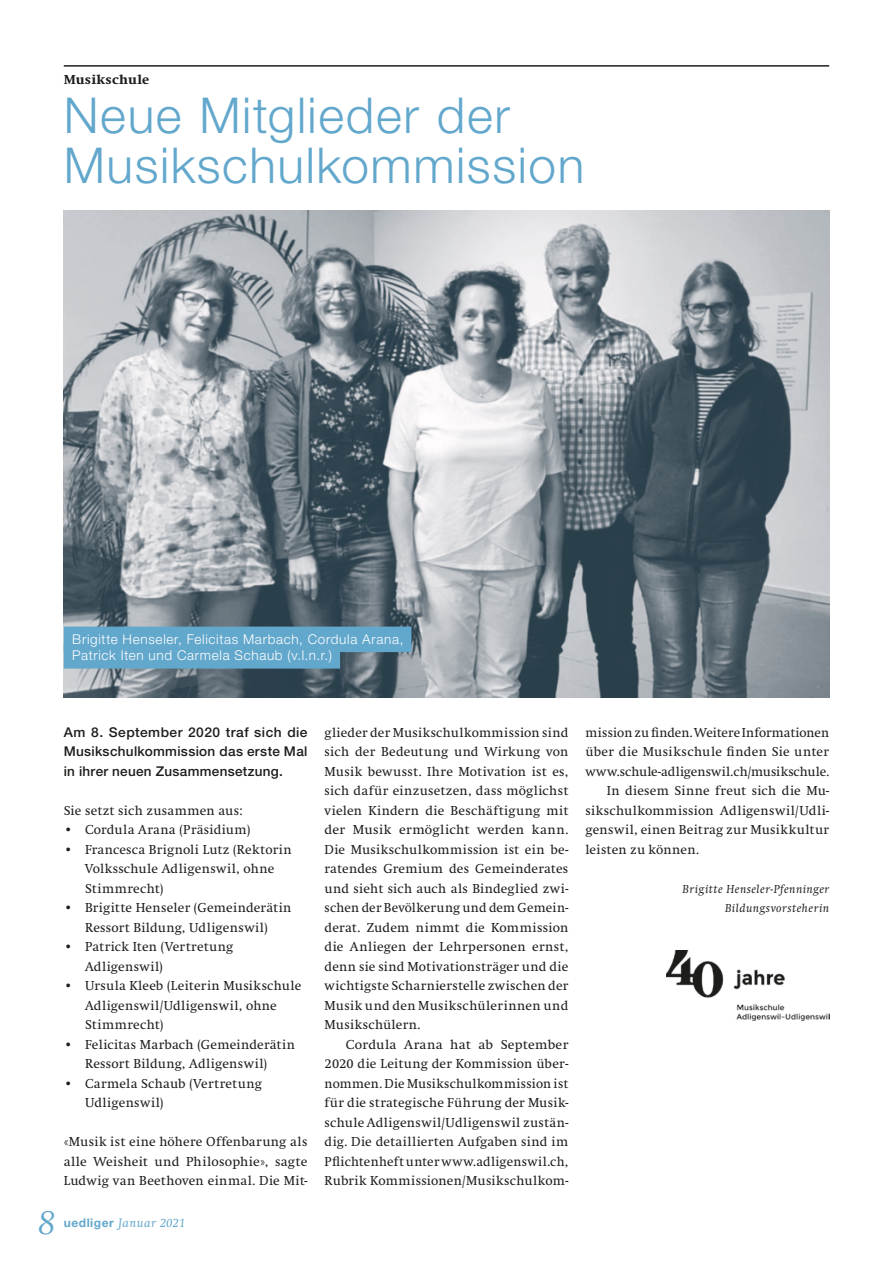
<style>
.page{position:relative;width:893px;height:1263px;background:#fff}
.page>*{position:absolute;margin:0;border:0;box-sizing:border-box;transform-origin:0 0}
.t1{font:300 49.5px/49.5px "Helvetica Neue";letter-spacing:.035em;color:#62a7cc}
.t2{font:italic 300 36px "Swift";color:#62a7cc}
.t3{font:13.5px/19.5px "Swift";letter-spacing:.02em;color:#1d1d1b}
.t4{font:500 13.5px/19.5px "Helvetica Neue";letter-spacing:.02em;color:#1d1d1b;text-align:justify}
.t5{font:300 13.5px/16.5px "Helvetica Neue";letter-spacing:.05em;color:#fff}
.t6{font:800 13.5px "Swift";letter-spacing:.02em;color:#1d1d1b}
.t7{font:italic 12.75px "Swift";letter-spacing:.04em;color:#62a7cc}
.t8{font:italic 12px/19.5px "Swift";letter-spacing:.05em;color:#1d1d1b;text-align:right}
.s1{font-family:"Helvetica Neue";font-weight:700;font-style:normal;font-size:12px}
</style>
<div class="page">
<img style="left:64px;top:210px;width:765px;height:488px">
<hr style="left:64px;top:65px;width:765px;height:2px;background:#1d1d1b">
<div style="left:64px;top:627px;width:347px;height:25px;background:#62a7cc"></div>
<div style="left:64px;top:643px;width:276px;height:26px;background:#62a7cc"></div>
<img style="left:666px;top:950px;width:163px;height:70px">
<p class="t6" style="left:64px;top:72px;width:87px">Musikschule</p>
<h1 class="t1" style="left:64px;top:90px;width:522px">Neue Mitglieder der<br>Musikschulkommission</h1>
<p class="t5" style="left:72px;top:630px;width:333px">Brigitte Henseler, Felicitas Marbach, Cordula Arana,<br>Patrick Iten und Carmela Schaub (v.l.n.r.)</p>
<p class="t4" style="left:64px;top:722px;width:245px">Am 8. September 2020 traf sich die Musikschulkommission das erste Mal in ihrer neuen Zusammensetzung.</p>
<p class="t3" style="left:64px;top:801px;width:180px">Sie setzt sich zusammen aus:</p>
<p class="t3" style="left:64px;top:820px;width:188px">• Cordula Arana (Präsidium)</p>
<p class="t3" style="left:85px;top:840px;width:208px;text-indent:-21px">• Francesca Brignoli Lutz (Rektorin<br>Volksschule Adligenswil, ohne<br>Stimmrecht)</p>
<p class="t3" style="left:64px;top:898px;width:229px;text-align:center">• Brigitte Henseler (Gemeinderätin<br>Ressort Bildung, Udligenswil)</p>
<p class="t3" style="left:85px;top:937px;width:150px;text-indent:-21px">• Patrick Iten (Vertretung<br>Adligenswil)</p>
<p class="t3" style="left:85px;top:976px;width:218px;text-indent:-21px">• Ursula Kleeb (Leiterin Musikschule<br>Adligenswil/Udligenswil, ohne<br>Stimmrecht)</p>
<p class="t3" style="left:64px;top:1035px;width:233px;text-align:center">• Felicitas Marbach (Gemeinderätin<br>Ressort Bildung, Adligenswil)</p>
<p class="t3" style="left:85px;top:1074px;width:178px;text-indent:-21px">• Carmela Schaub (Vertretung<br>Udligenswil)</p>
<p class="t3" style="left:64px;top:1132px;width:245px;text-align:justify">«Musik ist eine höhere Offenbarung als alle Weisheit und Philosophie», sagte Ludwig van Beethoven einmal. Die Mit-</p>
<h2 class="t2" style="left:39px;top:1202px;width:18px">8</h2>
<p class="t7" style="left:64px;top:1216px;width:123px"><span class="s1">uedliger</span> Januar 2021</p>
<p class="t3" style="left:325px;top:723px;width:245px;text-align:justify">glieder der Musikschulkommission sind sich der Bedeutung und Wirkung von Musik bewusst. Ihre Motivation ist es, sich dafür einzusetzen, dass möglichst vielen Kindern die Beschäftigung mit der Musik ermöglicht werden kann.<br>Die Musikschulkommission ist ein be&shy;ratendes Gremium des Gemeinderates und sieht sich auch als Bindeglied zwi&shy;schen der Bevölkerung und dem Gemein&shy;derat. Zudem nimmt die Kommission die Anliegen der Lehrpersonen ernst, denn sie sind Motivationsträger und die wichtigste Scharnierstelle zwischen der Musik und den Musikschülerinnen und Musikschülern.</p>
<p class="t3" style="left:325px;top:1035px;width:245px;text-align:justify;text-indent:21px">Cordula Arana hat ab September 2020 die Leitung der Kommission über&shy;nommen. Die Musikschulkommission ist für die strategische Führung der Musik&shy;schule Adligenswil/Udligenswil zustän&shy;dig. Die detaillierten Aufgaben sind im Pflichtenheft unter www.adligenswil.ch, Rubrik Kommissionen/Musikschulkom-</p>
<p class="t3" style="left:585px;top:723px;width:245px">mission zu finden. Weitere Informationen</p>
<p class="t3" style="left:585px;top:742px;width:245px">über die Musikschule finden Sie unter</p>
<p class="t3" style="left:585px;top:762px;width:245px">www.schule-adligenswil.ch/musikschule.</p>
<p class="t3" style="left:607px;top:781px;width:224px">In diesem Sinne freut sich die Mu-</p>
<p class="t3" style="left:585px;top:801px;width:245px">sikschulkommission Adligenswil/Udli-</p>
<p class="t3" style="left:585px;top:820px;width:245px">genswil, einen Beitrag zur Musikkultur</p>
<p class="t3" style="left:585px;top:840px;width:115px">leisten zu können.</p>
<p class="t8" style="left:683px;top:879px;width:148px">Brigitte Henseler-Pfenninger<br>Bildungsvorsteherin</p>
</div>
